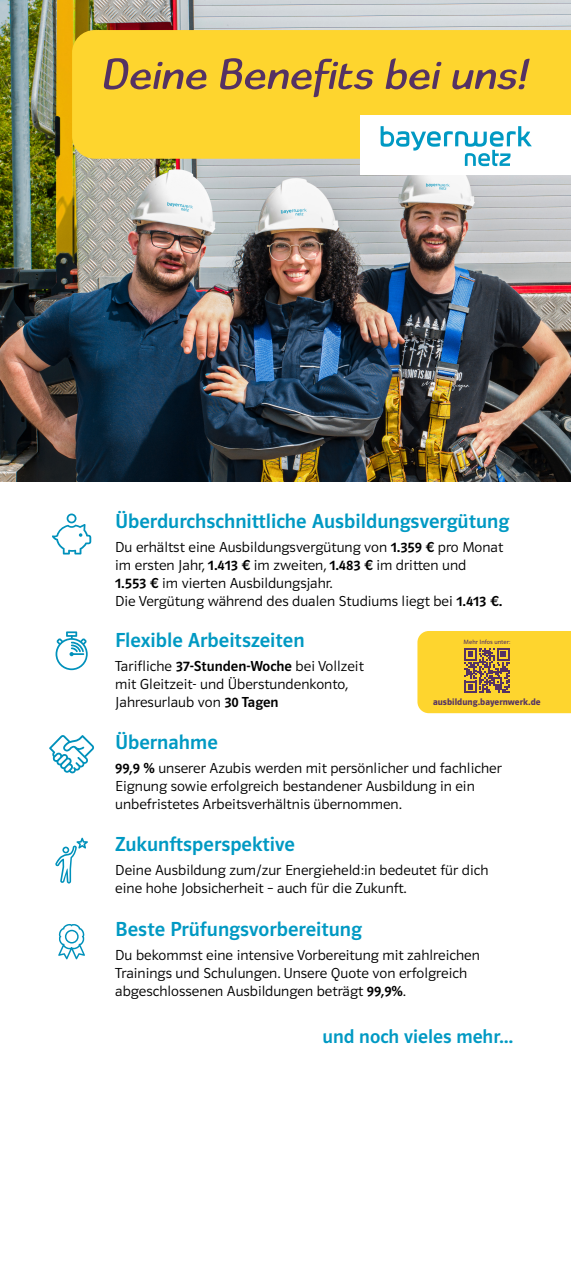
<style>
.page{position:relative;width:571px;height:1279px;background:#fff}
.page>*{position:absolute;margin:0;border:0;box-sizing:border-box;transform-origin:0 0}
.t1{font:21px "Polo 22 Krftg";color:#0099c3}
.t2{font:20px "Polo 22 Krftg";color:#0099c3}
.t3{font:15px/18px "Polo 22 Leicht";color:#000}
.t4{font:600 9.6px "Polo 22";color:#553263}
.t5{font:6.4px "Polo 22 Buch";color:#553263}
.s1{font-family:"Polo 22 Krftg"}
</style>
<div class="page">
<img style="left:0;top:0;width:570px;height:481px">
<svg style="left:52px;top:514px;width:39px;height:41px"></svg>
<svg style="left:55px;top:631px;width:33px;height:39px"></svg>
<svg style="left:58px;top:924px;width:27px;height:35px"></svg>
<svg style="left:49px;top:735px;width:45px;height:39px"></svg>
<svg style="left:55px;top:838px;width:33px;height:46px"></svg>
<div style="left:72px;top:30px;width:498px;height:129px;background:#fed52e"></div>
<svg style="left:104px;top:58px;width:425px;height:39px;background:#d4ad3a"></svg>
<div style="left:360px;top:116px;width:210px;height:59px;background:#fff"></div>
<svg style="left:380px;top:126px;width:151px;height:40px"></svg>
<svg style="left:417px;top:631px;width:153px;height:82px;background:#edc536"></svg>
<h1 class="t1" style="left:115px;top:510px;width:395px">Überdurchschnittliche Ausbildungsvergütung</h1>
<p class="t3" style="left:115px;top:538px;width:389px">Du erhältst eine Ausbildungsvergütung von <span class="s1">1.359 €</span> pro Monat im ersten Jahr, <span class="s1">1.413 €</span> im zweiten, <span class="s1">1.483 €</span> im dritten und<br><span class="s1">1.553 €</span> im vierten Ausbildungsjahr.<br>Die Vergütung während des dualen Studiums liegt bei <span class="s1">1.413 €.</span></p>
<h1 class="t1" style="left:115px;top:629px;width:191px">Flexible Arbeitszeiten</h1>
<p class="t3" style="left:115px;top:657px;width:250px">Tarifliche <span class="s1">37-Stunden-Woche</span> bei Vollzeit mit Gleitzeit- und Überstundenkonto,<br>Jahresurlaub von <span class="s1">30 Tagen</span></p>
<h1 class="t1" style="left:115px;top:731px;width:104px">Übernahme</h1>
<p class="t5" style="left:463px;top:639px;width:48px">Mehr Infos unter:</p>
<p class="t4" style="left:433px;top:696px;width:109px">ausbildung.bayernwerk.de</p>
<p class="t3" style="left:115px;top:759px;width:388px"><span class="s1">99,9 %</span> unserer Azubis werden mit persönlicher und fachlicher<br>Eignung sowie erfolgreich bestandener Ausbildung in ein unbefristetes Arbeitsverhältnis übernommen.</p>
<h1 class="t1" style="left:115px;top:833px;width:181px">Zukunftsperspektive</h1>
<p class="t3" style="left:115px;top:861px;width:374px">Deine Ausbildung zum/zur Energieheld:in bedeutet für dich eine hohe Jobsicherheit – auch für die Zukunft.</p>
<h1 class="t1" style="left:115px;top:918px;width:248px">Beste Prüfungsvorbereitung</h1>
<p class="t3" style="left:115px;top:946px;width:366px">Du bekommst eine intensive Vorbereitung mit zahlreichen<br>Trainings und Schulungen. Unsere Quote von erfolgreich abgeschlossenen Ausbildungen beträgt <span class="s1">99,9%</span>.</p>
<h2 class="t2" style="left:322px;top:1026px;width:192px">und noch vieles mehr...</h2>
</div>
